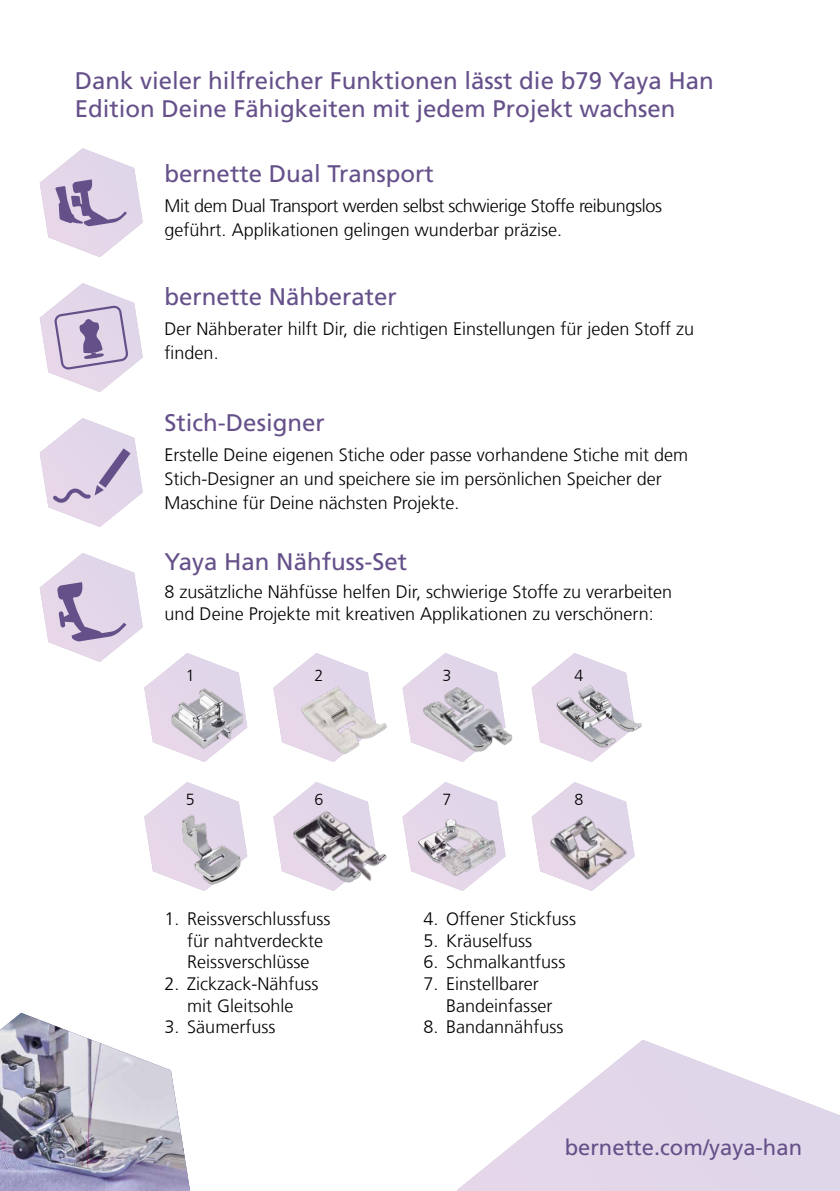
<style>
.page{position:relative;width:840px;height:1191px;background:#fff}
.page>*{position:absolute;margin:0;border:0;box-sizing:border-box;transform-origin:0 0}
.t1{font:24px/28.8px "Frutiger LT Com";color:#65508a}
.t2{font:22px "Frutiger LT Com";color:#65508a}
.t3{font:300 18px/21.6px "Frutiger LT Com";color:#000}
.t4{font:300 18px/24px "Frutiger LT Com";letter-spacing:-.02em;color:#000}
.t5{font:300 16px "Frutiger LT Com";color:#000}
</style>
<div class="page">
<svg style="left:40px;top:418px;width:103px;height:109px"></svg>
<svg style="left:40px;top:283px;width:103px;height:109px"></svg>
<svg style="left:40px;top:148px;width:103px;height:109px"></svg>
<svg style="left:40px;top:553px;width:201px;height:192px"></svg>
<svg style="left:144px;top:782px;width:96px;height:109px"></svg>
<svg style="left:273px;top:653px;width:96px;height:109px"></svg>
<svg style="left:273px;top:782px;width:95px;height:109px"></svg>
<svg style="left:402px;top:653px;width:96px;height:109px"></svg>
<svg style="left:402px;top:782px;width:103px;height:109px"></svg>
<svg style="left:531px;top:653px;width:96px;height:109px"></svg>
<svg style="left:531px;top:782px;width:96px;height:109px"></svg>
<img style="left:159px;top:685px;width:89px;height:77px">
<img style="left:285px;top:677px;width:102px;height:84px">
<img style="left:540px;top:677px;width:102px;height:80px">
<img style="left:147px;top:807px;width:101px;height:83px">
<img style="left:418px;top:676px;width:95px;height:81px">
<img style="left:285px;top:804px;width:102px;height:83px">
<img style="left:418px;top:819px;width:77px;height:56px">
<img style="left:533px;top:807px;width:102px;height:83px">
<svg style="left:457px;top:1040px;width:382px;height:151px"></svg>
<img style="left:0;top:1012px;width:190px;height:179px">
<h1 class="t1" style="left:75px;top:66px;width:640px">Dank vieler hilfreicher Funktionen lässt die b79 Yaya Han<br>Edition Deine Fähigkeiten mit jedem Projekt wachsen</h1>
<h1 class="t1" style="left:164px;top:160px;width:270px">bernette Dual Transport</h1>
<p class="t4" style="left:164px;top:194px;width:499px">Mit dem Dual Transport werden selbst schwierige Stoffe reibungslos geführt. Applikationen gelingen wunderbar präzise.</p>
<h1 class="t1" style="left:164px;top:282px;width:234px">bernette Nähberater</h1>
<p class="t3" style="left:164px;top:317px;width:531px;line-height:24px">Der Nähberater hilft Dir, die richtigen Einstellungen für jeden Stoff zu finden.</p>
<h1 class="t1" style="left:164px;top:408px;width:162px">Stich-Designer</h1>
<p class="t3" style="left:164px;top:442px;width:525px;line-height:24px">Erstelle Deine eigenen Stiche oder passe vorhandene Stiche mit dem<br>Stich-Designer an und speichere sie im persönlichen Speicher der<br>Maschine für Deine nächsten Projekte.</p>
<h1 class="t1" style="left:164px;top:547px;width:244px">Yaya Han Nähfuss-Set</h1>
<p class="t3" style="left:164px;top:581px;width:509px">8 zusätzliche Nähfüsse helfen Dir, schwierige Stoffe zu verarbeiten und Deine Projekte mit kreativen Applikationen zu verschönern:</p>
<p class="t5" style="left:186px;top:666px;width:10px">1</p>
<p class="t5" style="left:314px;top:666px;width:10px">2</p>
<p class="t5" style="left:442px;top:666px;width:10px">3</p>
<p class="t5" style="left:574px;top:666px;width:10px">4</p>
<p class="t5" style="left:186px;top:790px;width:10px">5</p>
<p class="t5" style="left:314px;top:790px;width:10px">6</p>
<p class="t5" style="left:442px;top:790px;width:10px">7</p>
<p class="t5" style="left:574px;top:790px;width:10px">8</p>
<p class="t3" style="left:187px;top:908px;width:145px;text-indent:-23px">1. Reissverschlussfuss für nahtverdeckte<br>Reissverschlüsse</p>
<p class="t3" style="left:164px;top:973px;width:155px;text-align:center">2. Zickzack-Nähfuss mit Gleitsohle</p>
<p class="t3" style="left:164px;top:1016px;width:112px">3. Säumerfuss</p>
<p class="t3" style="left:423px;top:908px;width:154px">4. Offener Stickfuss</p>
<p class="t3" style="left:423px;top:930px;width:110px">5. Kräuselfuss</p>
<p class="t3" style="left:423px;top:951px;width:143px">6. Schmalkantfuss</p>
<p class="t3" style="left:446px;top:973px;width:108px;text-indent:-23px">7. Einstellbarer<br>Bandeinfasser</p>
<p class="t3" style="left:423px;top:1016px;width:141px">8. Bandannähfuss</p>
<p class="t2" style="left:564px;top:1134px;width:239px">bernette.com/yaya-han</p>
</div>
